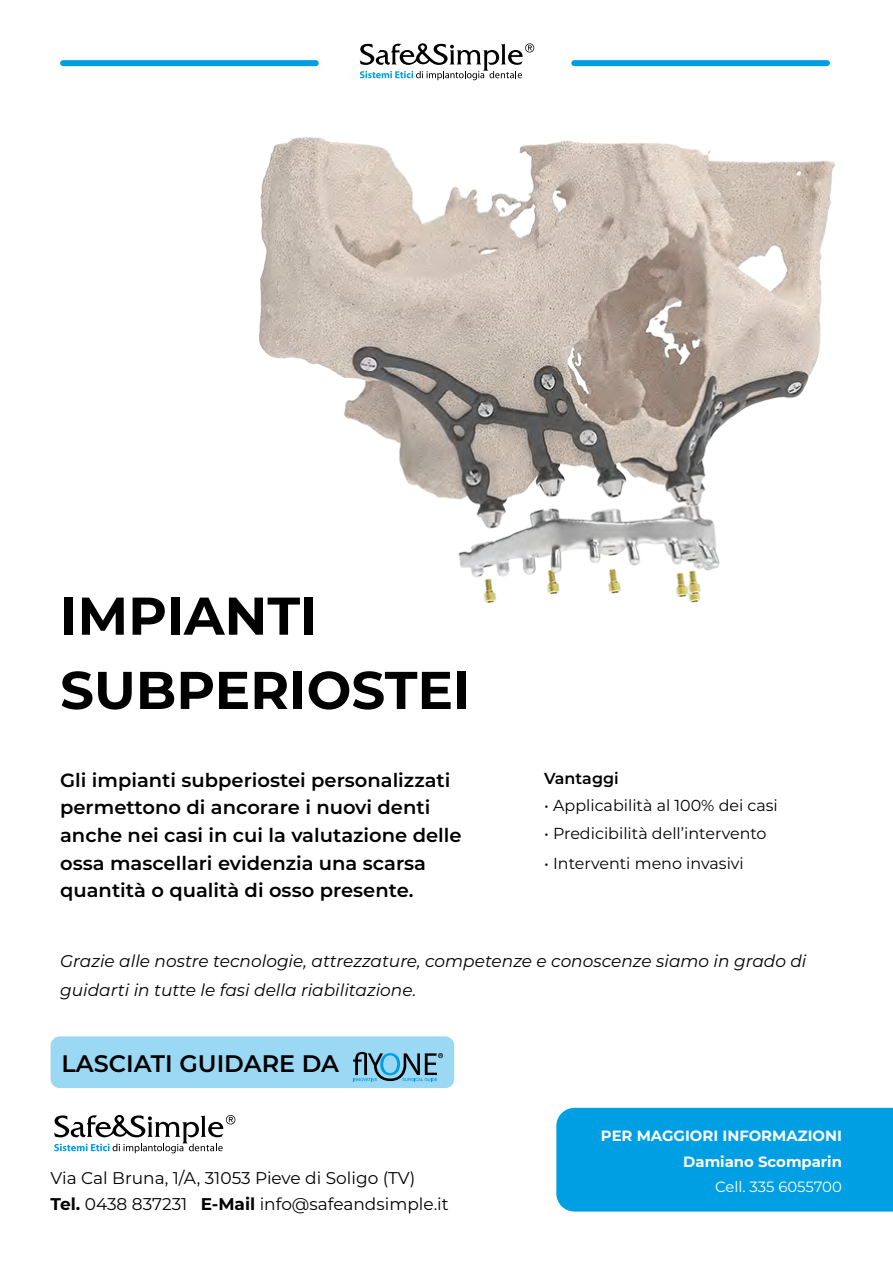
<style>
.page{position:relative;width:893px;height:1263px;background:#fff}
.page>*{position:absolute;margin:0;border:0;box-sizing:border-box;transform-origin:0 0}
.t1{font:700 53.1px/74.2px "Montserrat";color:#000}
.t2{font:600 23.85px "Montserrat";color:#000}
.t3{font:600 19.05px/27.6px "Montserrat";color:#000}
.t4{font:italic 16.95px/29.7px "Montserrat";color:#000}
.t5{font:16.95px/26.2px "Montserrat";color:#000}
.t6{font:15.9px "Montserrat";color:#000}
.t7{font:600 15.9px "Montserrat";color:#000}
.t8{font:700 14.85px/25.5px "Montserrat";color:#fff;text-align:right}
.t9{font:14.85px "Montserrat";letter-spacing:-.005em;color:#fff}
.s1{font-weight:700}
</style>
<div class="page">
<img style="left:259px;top:137px;width:577px;height:466px">
<svg style="left:360px;top:43px;width:174px;height:37px"></svg>
<div style="left:571px;top:60px;width:259px;height:6px;background:#009fe3;border-radius:3px"></div>
<div style="left:60px;top:60px;width:259px;height:6px;background:#009fe3;border-radius:3px"></div>
<svg style="left:54px;top:1115px;width:181px;height:38px"></svg>
<div style="left:556px;top:1108px;width:337px;height:103px;background:#009fe3"></div>
<div style="left:51px;top:1036px;width:403px;height:52px;background:#9ad8f3;border-radius:9px"></div>
<svg style="left:353px;top:1052px;width:90px;height:29px"></svg>
<h1 class="t1" style="left:60px;top:576px;width:412px">IMPIANTI<br>SUBPERIOSTEI</h1>
<p class="t3" style="left:60px;top:765px;width:403px">Gli impianti subperiostei personalizzati permettono di ancorare i nuovi denti anche nei casi in cui la valutazione delle ossa mascellari evidenzia una scarsa quantità o qualità di osso presente.</p>
<p class="t7" style="left:544px;top:767px;width:76px">Vantaggi</p>
<p class="t6" style="left:544px;top:795px;width:235px">• Applicabilità al 100% dei casi</p>
<p class="t6" style="left:544px;top:822px;width:224px">• Predicibilità dell’intervento</p>
<p class="t6" style="left:544px;top:852px;width:201px">• Interventi meno invasivi</p>
<p class="t4" style="left:60px;top:945px;width:748px">Grazie alle nostre tecnologie, attrezzature, competenze e conoscenze siamo in grado di guidarti in tutte le fasi della riabilitazione.</p>
<p class="t2" style="left:61px;top:1047px;width:279px">LASCIATI GUIDARE DA</p>
<p class="t5" style="left:51px;top:1164px;width:400px">Via Cal Bruna, 1/A, 31053 Pieve di Soligo (TV)<br><span class="s1">Tel.</span> 0438 837231 <span class="s1">E-Mail</span> info@safeandsimple.it</p>
<p class="t8" style="left:601px;top:1123px;width:242px">PER MAGGIORI INFORMAZIONI<br>Damiano Scomparin</p>
<p class="t9" style="left:715px;top:1177px;width:128px">Cell. 335 6055700</p>
</div>
